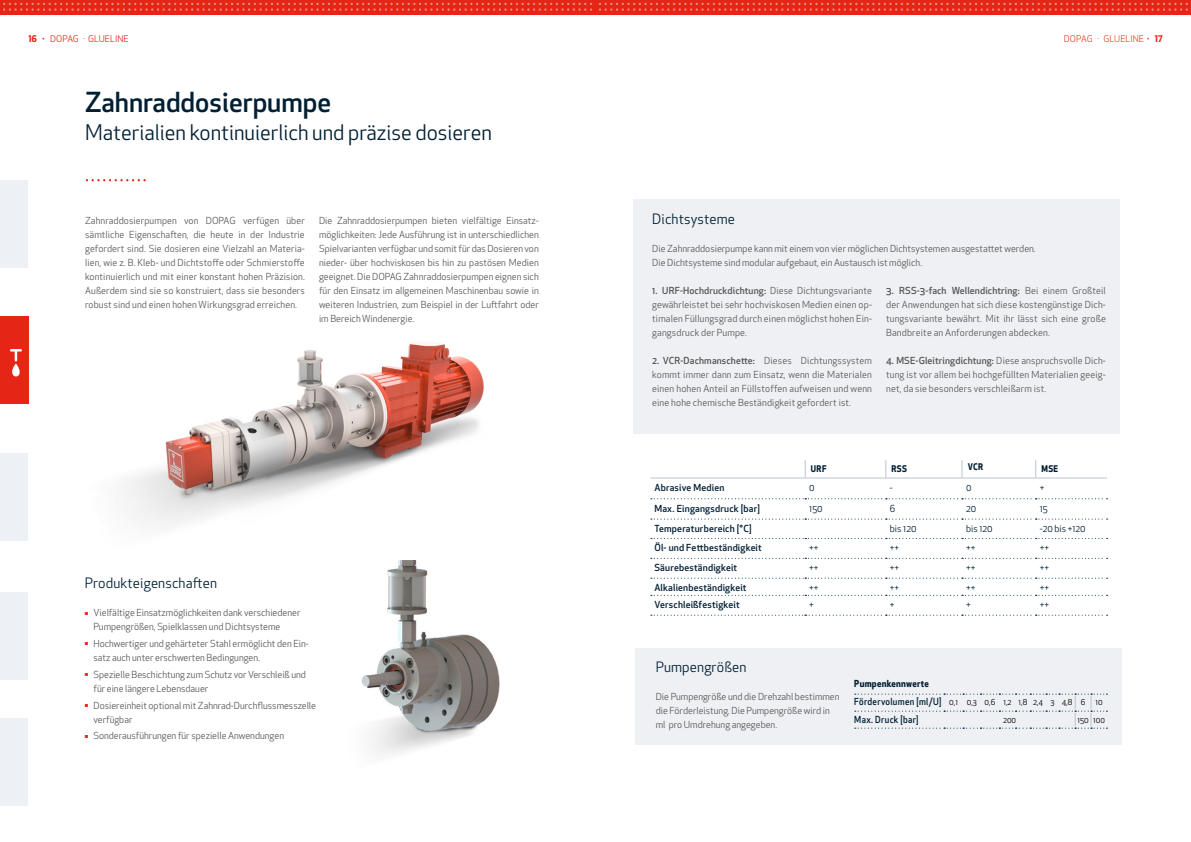
<style>
.page{position:relative;width:1191px;height:842px;background:#fff}
.page>*{position:absolute;margin:0;border:0;box-sizing:border-box;transform-origin:0 0}
.t1{font:500 27px "Apex New";color:#001f33}
.t2{font:21px "Apex New";color:#001f33}
.t3{font:14px "Apex New";letter-spacing:.01em;color:#001f33}
.t4{font:9.5px/14px "Apex New";color:#575756}
.t5{font:500 9.5px "Apex New";letter-spacing:.02em;color:#001f33}
.t6{font:9.5px "Apex New";color:#001f33}
.t7{font:700 9.5px "Apex New";letter-spacing:.03em;color:#001f33;scale:.91 1}
.t8{font:500 9.5px "Apex New";letter-spacing:.04em;color:#001f33;scale:.91 1}
.t9{font:9px "Apex New";letter-spacing:.005em;color:#e52616}
.t10{font:9px "Apex New";letter-spacing:.005em;color:#e84226}
.t11{font:700 9px "Apex New";letter-spacing:.05em;color:#001f33;scale:.91 1}
.t12{font:8px "Apex New";color:#000}
.t13{font:4px "Apex New";color:#e52616}
.s1{font-weight:700}
.s2{font-weight:700;color:#e52616}
.s3{font-weight:500}
.s4{font-weight:500;font-size:9.5px;color:#001f33}
</style>
<div class="page">
<div style="left:0;top:453px;width:28px;height:87px;background:#edf0f4"></div>
<div style="left:0;top:592px;width:28px;height:87px;background:#edf0f4"></div>
<div style="left:0;top:719px;width:28px;height:87px;background:#edf0f4"></div>
<div style="left:0;top:180px;width:28px;height:88px;background:#edf0f4"></div>
<img style="left:361px;top:560px;width:139px;height:194px">
<div style="left:0;top:317px;width:28px;height:87px;background:#e52616"></div>
<svg style="left:10px;top:349px;width:12px;height:27px"></svg>
<div style="left:635px;top:648px;width:487px;height:97px;background:#eef0f3"></div>
<svg style="left:86px;top:179px;width:60px;height:2px"></svg>
<img style="left:122px;top:342px;width:362px;height:184px">
<div style="left:633px;top:200px;width:487px;height:234px;background:#eef0f3"></div>
<svg style="left:804px;top:460px;width:1px;height:17px"></svg>
<svg style="left:885px;top:460px;width:1px;height:17px"></svg>
<svg style="left:961px;top:460px;width:1px;height:17px"></svg>
<svg style="left:1035px;top:460px;width:1px;height:17px"></svg>
<hr style="left:650px;top:477px;width:155px;height:1px;background:#bbc4d0">
<hr style="left:805px;top:477px;width:81px;height:1px;background:#bbc4d0">
<hr style="left:886px;top:477px;width:76px;height:1px;background:#bbc4d0">
<hr style="left:962px;top:477px;width:73px;height:1px;background:#bbc4d0">
<hr style="left:1035px;top:477px;width:72px;height:1px;background:#bbc4d0">
<svg style="left:651px;top:498px;width:456px;height:1px"></svg>
<svg style="left:651px;top:518px;width:456px;height:2px"></svg>
<svg style="left:651px;top:538px;width:456px;height:1px"></svg>
<svg style="left:651px;top:558px;width:456px;height:1px"></svg>
<svg style="left:651px;top:578px;width:456px;height:1px"></svg>
<svg style="left:651px;top:595px;width:456px;height:1px"></svg>
<svg style="left:651px;top:615px;width:456px;height:1px"></svg>
<svg style="left:854px;top:694px;width:253px;height:35px"></svg>
<div style="left:0;top:0;width:595px;height:15px;background:#e52616"></div>
<div style="left:595px;top:0;width:596px;height:15px;background:#e52616"></div>
<svg style="left:599px;top:3px;width:589px;height:8px"></svg>
<svg style="left:3px;top:3px;width:589px;height:8px"></svg>
<p class="t9" style="left:28px;top:33px;width:102px"><span class="s1">16 ·</span> DOPAG · GLUELINE</p>
<p class="t10" style="left:1064px;top:33px;width:100px">DOPAG · GLUELINE <span class="s1">·</span> <span class="s2">17</span></p>
<h1 class="t1" style="left:85px;top:84px;width:248px">Zahnraddosierpumpe</h1>
<h2 class="t2" style="left:85px;top:119px;width:408px">Materialien kontinuierlich und präzise dosieren</h2>
<p class="t4" style="left:85px;top:214px;width:221px;text-align:justify">Zahnraddosierpumpen von DOPAG verfügen über sämtliche Eigenschaften, die heute in der Industrie gefordert sind. Sie dosieren eine Vielzahl an Materia&shy;lien, wie z. B. Kleb- und Dichtstoffe oder Schmierstoffe kontinuierlich und mit einer konstant hohen Präzision.<br>Außerdem sind sie so konstruiert, dass sie besonders robust sind und einen hohen Wirkungsgrad erreichen.</p>
<p class="t4" style="left:319px;top:214px;width:221px;text-align:justify">Die Zahnraddosierpumpen bieten vielfä ltige Einsatz&shy;möglichkeiten: Jede Ausführung ist in unterschiedlichen Spielvarianten verfügbar und somit für das Dosieren von nieder- über hochviskosen bis hin zu pastösen Medien geeignet. Die DOPAG Zahnraddosierpumpen eignen sich für den Einsatz im allgemeinen Maschinenbau sowie in weiteren Industrien, zum Beispiel in der Luftfahrt oder im Bereich Windenergie.</p>
<h3 class="t3" style="left:85px;top:574px;width:134px">Produkteigenschaften</h3>
<p class="t13" style="left:85px;top:610px;width:5px">Ї</p>
<p class="t4" style="left:93px;top:606px;width:208px">Vielfä ltige Einsatzmöglichkeiten dank verschiedener<br>Pumpengrö ßen, Spielklassen und Dichtsysteme</p>
<p class="t13" style="left:85px;top:641px;width:5px">Ї</p>
<p class="t4" style="left:93px;top:636px;width:217px">Hochwertiger und gehärteter Stahl ermöglicht den Ein&shy;satz auch unter erschwerten Bedingungen.</p>
<p class="t13" style="left:85px;top:672px;width:5px">Ї</p>
<p class="t4" style="left:93px;top:667px;width:214px">Spezielle Beschichtung zum Schutz vor Verschleiß und für eine längere Lebensdauer</p>
<p class="t13" style="left:85px;top:703px;width:5px">Ї</p>
<p class="t4" style="left:93px;top:698px;width:224px">Dosiereinheit optional mit Zahnrad-Durchflussmesszelle verfügbar</p>
<p class="t13" style="left:85px;top:734px;width:5px">Ї</p>
<p class="t4" style="left:93px;top:729px;width:192px">Sonderausführungen für spezielle Anwendungen</p>
<h3 class="t3" style="left:652px;top:210px;width:84px">Dichtsysteme</h3>
<p class="t4" style="left:652px;top:242px;width:385px">Die Zahnraddosierpumpe kann mit einem von vier möglichen Dichtsystemen ausgestattet werden.<br>Die Dichtsysteme sind modular aufgebaut, ein Austausch ist möglich.</p>
<p class="t4" style="left:652px;top:284px;width:221px;text-align:justify"><span class="s3">1. URF-Hochdruckdichtung:</span> Diese Dichtungsvariante gewährleistet bei sehr hochviskosen Medien einen op&shy;timalen Füllungsgrad durch einen möglichst hohen Ein&shy;gangsdruck der Pumpe.</p>
<p class="t4" style="left:652px;top:354px;width:221px;text-align:justify"><span class="s3">2. VCR-Dachmanschette:</span> Dieses Dichtungssystem kommt immer dann zum Einsatz, wenn die Materialen einen hohen Anteil an Füllstoffen aufweisen und wenn eine hohe chemische Beständigkeit gefordert ist.</p>
<p class="t4" style="left:886px;top:284px;width:221px;text-align:justify"><span class="s3">3. RSS-3-fach Wellendichtring:</span> Bei einem Großteil der Anwendungen hat sich diese kostengünstige Dich&shy;tungsvariante bewä hrt. Mit ihr lässt sich eine große Bandbreite an Anforderungen abdecken.</p>
<p class="t4" style="left:886px;top:354px;width:221px;text-align:justify"><span class="s3">4. MSE-Gleitringdichtung:</span> Diese anspruchsvolle Dich&shy;tung ist vor allem bei hochgefü llten Materialien geeig&shy;net, da sie besonders verschleißarm ist.</p>
<p class="t11" style="left:811px;top:462px;width:19px">URF</p>
<p class="t11" style="left:891px;top:462px;width:19px">RSS</p>
<p class="t11" style="left:967px;top:461px;width:18px">VCR</p>
<p class="t11" style="left:1041px;top:462px;width:20px">MSE</p>
<p class="t5" style="left:654px;top:481px;width:71px">Abrasive Medien</p>
<p class="t6" style="left:809px;top:481px;width:7px">0</p>
<p class="t6" style="left:890px;top:481px;width:4px">-</p>
<p class="t6" style="left:966px;top:481px;width:7px">0</p>
<p class="t6" style="left:1039px;top:481px;width:6px">+</p>
<p class="t5" style="left:654px;top:502px;width:107px">Max. Eingangsdruck [bar]</p>
<p class="t6" style="left:809px;top:502px;width:15px">150</p>
<p class="t6" style="left:890px;top:502px;width:7px">6</p>
<p class="t6" style="left:966px;top:502px;width:12px">20</p>
<p class="t6" style="left:1039px;top:502px;width:9px">15</p>
<p class="t5" style="left:654px;top:522px;width:99px">Temperaturbereich [°C]</p>
<p class="t6" style="left:890px;top:522px;width:28px">bis 120</p>
<p class="t6" style="left:966px;top:522px;width:28px">bis 120</p>
<p class="t6" style="left:1039px;top:522px;width:48px">-20 bis +120</p>
<p class="t5" style="left:654px;top:541px;width:109px">Öl- und Fettbeständigkeit</p>
<p class="t6" style="left:809px;top:542px;width:11px">++</p>
<p class="t6" style="left:890px;top:542px;width:11px">++</p>
<p class="t6" style="left:966px;top:542px;width:11px">++</p>
<p class="t6" style="left:1039px;top:542px;width:11px">++</p>
<p class="t5" style="left:654px;top:561px;width:84px">Säurebeständigkeit</p>
<p class="t6" style="left:809px;top:562px;width:11px">++</p>
<p class="t6" style="left:890px;top:562px;width:11px">++</p>
<p class="t6" style="left:966px;top:562px;width:11px">++</p>
<p class="t6" style="left:1039px;top:562px;width:11px">++</p>
<p class="t5" style="left:654px;top:581px;width:94px">Alkalienbeständigkeit</p>
<p class="t6" style="left:809px;top:581px;width:11px">++</p>
<p class="t6" style="left:890px;top:581px;width:11px">++</p>
<p class="t6" style="left:966px;top:581px;width:11px">++</p>
<p class="t6" style="left:1039px;top:581px;width:11px">++</p>
<p class="t5" style="left:654px;top:598px;width:87px">Verschleißfestigkeit</p>
<p class="t6" style="left:809px;top:599px;width:6px">+</p>
<p class="t6" style="left:890px;top:599px;width:6px">+</p>
<p class="t6" style="left:966px;top:599px;width:6px">+</p>
<p class="t6" style="left:1039px;top:599px;width:11px">++</p>
<h3 class="t3" style="left:656px;top:658px;width:92px">Pumpengrößen</h3>
<p class="t4" style="left:656px;top:690px;width:185px">Die Pumpengröße und die Drehzahl bestimmen die Förderleistung. Die Pumpengröße wird in ml pro Umdrehung angegeben.</p>
<p class="t7" style="left:854px;top:677px;width:83px">Pumpenkennwerte</p>
<p class="t12" style="left:854px;top:697px;width:233px"><span class="s4">Fördervolumen [ml/U]</span> 0,1 0,3 0,6 1,2 1,8 2,4 3 4,8 6</p>
<p class="t12" style="left:1095px;top:697px;width:9px">10</p>
<p class="t8" style="left:854px;top:713px;width:72px">Max. Druck [bar]</p>
<p class="t12" style="left:1003px;top:714px;width:15px">200</p>
<p class="t12" style="left:1077px;top:714px;width:29px">150 100</p>
</div>
